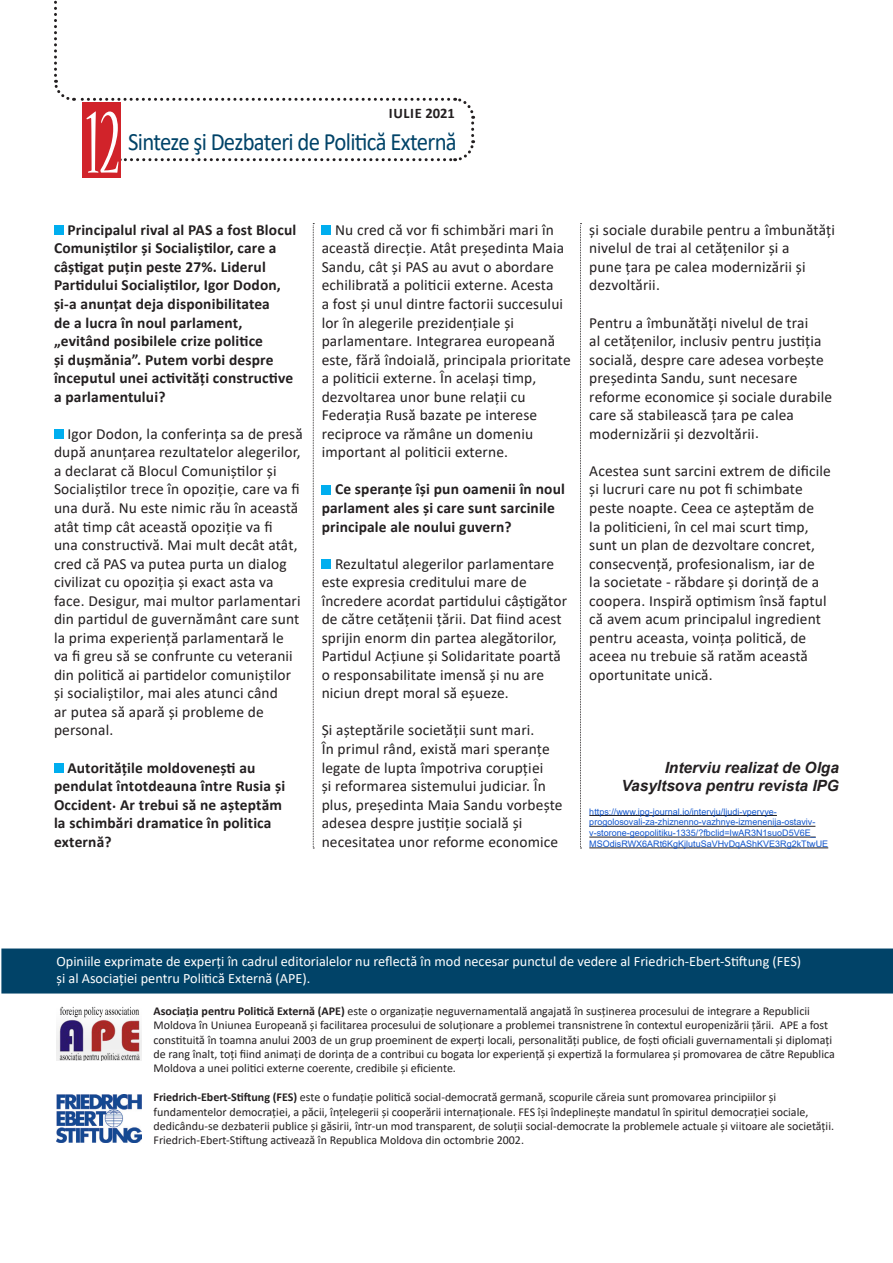
<style>
.page{position:relative;width:893px;height:1263px;background:#fff}
.page>*{position:absolute;margin:0;border:0;box-sizing:border-box;transform-origin:0 0}
.t1{font:condensed 102px "Nueva Std";color:#fff;scale:.6 1}
.t2{font:25.05px "Calibri";letter-spacing:-.03em;color:#014368;scale:.91 1}
.texte{font:15.45px/18.6px "Calibri";letter-spacing:.01em;color:#231f20}
.texte-2{font:700 15.45px/18.6px "Calibri";letter-spacing:.01em;color:#231f20}
.texte-3{font:italic 700 15.45px/18.6px "Arial";color:#231f20;text-align:right}
.t3{font:700 14.55px "Calibri";letter-spacing:.04em;color:#231f20}
.texte-4{font:14.25px "Calibri";color:#fff}
.t4{font:12px/14.4px "Calibri";color:#231f20}
.texte-5{font:9px/10.8px "Arial";color:#15c}
.s1{font-weight:700}
</style>
<div class="page">
<svg style="left:54px;top:0;width:422px;height:163px"></svg>
<div style="left:82px;top:102px;width:38px;height:76px;background:#d1232a"></div>
<div style="left:1px;top:948px;width:892px;height:45px;background:#014368"></div>
<img style="left:56px;top:1094px;width:85px;height:49px">
<img style="left:56px;top:1006px;width:85px;height:55px">
<div style="left:54px;top:225px;width:10px;height:10px;background:#00aeef"></div>
<div style="left:54px;top:429px;width:10px;height:10px;background:#00aeef"></div>
<div style="left:54px;top:763px;width:10px;height:9px;background:#00aeef"></div>
<div style="left:322px;top:225px;width:9px;height:10px;background:#00aeef"></div>
<div style="left:322px;top:485px;width:9px;height:9px;background:#00aeef"></div>
<div style="left:322px;top:559px;width:9px;height:10px;background:#00aeef"></div>
<hr style="left:589px;top:815px;width:188px;height:1px;background:#231f20">
<hr style="left:589px;top:826px;width:226px;height:1px;background:#231f20">
<hr style="left:589px;top:837px;width:227px;height:1px;background:#231f20">
<hr style="left:589px;top:847px;width:239px;height:1px;background:#231f20">
<svg style="left:313px;top:223px;width:1px;height:626px"></svg>
<svg style="left:580px;top:223px;width:1px;height:626px"></svg>
<p class="t1" style="left:86px;top:96px;width:57px">12</p>
<p class="t3" style="left:389px;top:103px;width:68px">IULIE 2021</p>
<h2 class="t2" style="left:128px;top:124px;width:363px">Sinteze şi Dezbateri de Politică Externă</h2>
<p class="texte-2" style="left:54px;top:220px;width:244px;text-indent:13px">Principalul rival al PAS a fost Blocul Comuniștilor și Socialiștilor, care a câștigat puțin peste 27%. Liderul Partidului Socialiștilor, Igor Dodon, și-a anunțat deja disponibilitatea<br>de a lucra în noul parlament, „evitând posibilele crize politice<br>și dușmănia”. Putem vorbi despre începutul unei activități constructive a parlamentului?</p>
<p class="texte" style="left:54px;top:424px;width:250px;text-indent:13px">Igor Dodon, la conferința sa de presă după anunțarea rezultatelor alegerilor, a declarat că Blocul Comuniștilor și Socialiștilor trece în opoziție, care va fi una dură. Nu este nimic rău în această atât timp cât această opoziție va fi<br>una constructivă. Mai mult decât atât, cred că PAS va putea purta un dialog civilizat cu opoziția și exact asta va face. Desigur, mai multor parlamentari din partidul de guvernământ care sunt la prima experiență parlamentară le<br>va fi greu să se confrunte cu veteranii din politică ai partidelor comuniștilor și socialiștilor, mai ales atunci când<br>ar putea să apară și probleme de personal.</p>
<p class="texte-2" style="left:54px;top:758px;width:233px;text-indent:13px">Autoritățile moldovenești au pendulat întotdeauna între Rusia și<br>Occident. Ar trebui să ne așteptăm la schimbări dramatice în politica externă?</p>
<p class="texte" style="left:322px;top:220px;width:251px;text-indent:13px">Nu cred că vor fi schimbări mari în această direcție. Atât președinta Maia Sandu, cât și PAS au avut o abordare echilibrată a politicii externe. Acesta<br>a fost și unul dintre factorii succesului lor în alegerile prezidențiale și parlamentare. Integrarea europeană este, fără îndoială, principala prioritate a politicii externe. În același timp, dezvoltarea unor bune relații cu Federația Rusă bazate pe interese reciproce va rămâne un domeniu important al politicii externe.</p>
<p class="texte-2" style="left:322px;top:480px;width:245px;text-indent:13px">Ce speranțe își pun oamenii în noul parlament ales și care sunt sarcinile principale ale noului guvern?</p>
<p class="texte" style="left:322px;top:554px;width:247px;text-indent:13px">Rezultatul alegerilor parlamentare este expresia creditului mare de încredere acordat partidului câștigător de către cetățenii țării. Dat fiind acest sprijin enorm din partea alegătorilor, Partidul Acțiune și Solidaritate poartă o responsabilitate imensă și nu are niciun drept moral să eșueze.</p>
<p class="texte" style="left:322px;top:721px;width:242px">Și așteptările societății sunt mari.<br>În primul rând, există mari speranțe legate de lupta împotriva corupției<br>și reformarea sistemului judiciar. În plus, președinta Maia Sandu vorbește adesea despre justiție socială și necesitatea unor reforme economice</p>
<p class="texte" style="left:589px;top:220px;width:247px">și sociale durabile pentru a îmbunătăți nivelul de trai al cetățenilor și a<br>pune țara pe calea modernizării și dezvoltării.</p>
<p class="texte" style="left:589px;top:313px;width:244px">Pentru a îmbunătăți nivelul de trai<br>al cetățenilor, inclusiv pentru justiția socială, despre care adesea vorbește președinta Sandu, sunt necesare reforme economice și sociale durabile care să stabilească țara pe calea modernizării și dezvoltării.</p>
<p class="texte" style="left:589px;top:461px;width:243px">Acestea sunt sarcini extrem de dificile și lucruri care nu pot fi schimbate peste noapte. Ceea ce așteptăm de<br>la politicieni, în cel mai scurt timp, sunt un plan de dezvoltare concret, consecvență, profesionalism, iar de<br>la societate - răbdare și dorință de a coopera. Inspiră optimism însă faptul că avem acum principalul ingredient pentru aceasta, voința politică, de aceea nu trebuie să ratăm această oportunitate unică.</p>
<p class="texte-3" style="left:621px;top:758px;width:219px">Interviu realizat de Olga<br>Vasyltsova pentru revista IPG</p>
<p class="texte-5" style="left:589px;top:806px;width:240px">https://www.ipg-journal.io/intervju/ljudi-vpervye&shy;progolosovali-za-zhiznenno-vazhnye-izmenenija-ostaviv&shy;v-storone-geopolitiku-1335/?fbclid=IwAR3N1suoD5V6E_ MSOdisRWX6ARt6KgKjlutuSaVHvDqAShKVE3Rg2kTtwUE</p>
<p class="texte-4" style="left:56px;top:951px;width:746px">Opiniile exprimate de experți în cadrul editorialelor nu reflectă în mod necesar punctul de vedere al Friedrich-Ebert-Stiftung (FES)</p>
<p class="texte-4" style="left:56px;top:968px;width:255px">și al Asociației pentru Politică Externă (APE).</p>
<p class="t4" style="left:153px;top:1003px;width:683px"><span class="s1">Asociaţia pentru Politică Externă (APE)</span> este o organizaţie neguvernamentală angajată în susţinerea procesului de integrare a Republicii Moldova în Uniunea Europeană şi facilitarea procesului de soluţionare a problemei transnistrene în contextul europenizării ţării. APE a fost constituită în toamna anului 2003 de un grup proeminent de experţi locali, personalităţi publice, de foşti oficiali guvernamentali şi diplomaţi de rang înalt, toţi fiind animaţi de dorinţa de a contribui cu bogata lor experienţă şi expertiză la formularea şi promovarea de către Republica Moldova a unei politici externe coerente, credibile şi eficiente.</p>
<p class="t4" style="left:153px;top:1090px;width:682px"><span class="s1">Friedrich-Ebert-Stiftung (FES)</span> este o fundaţie politică social-democrată germană, scopurile căreia sunt promovarea principiilor şi fundamentelor democraţiei, a păcii, înţelegerii şi cooperării internaţionale. FES îşi îndeplineşte mandatul în spiritul democraţiei sociale, dedicându-se dezbaterii publice şi găsirii, într-un mod transparent, de soluţii social-democrate la problemele actuale şi viitoare ale societăţii.<br>Friedrich-Ebert-Stiftung activează în Republica Moldova din octombrie 2002.</p>
</div>
